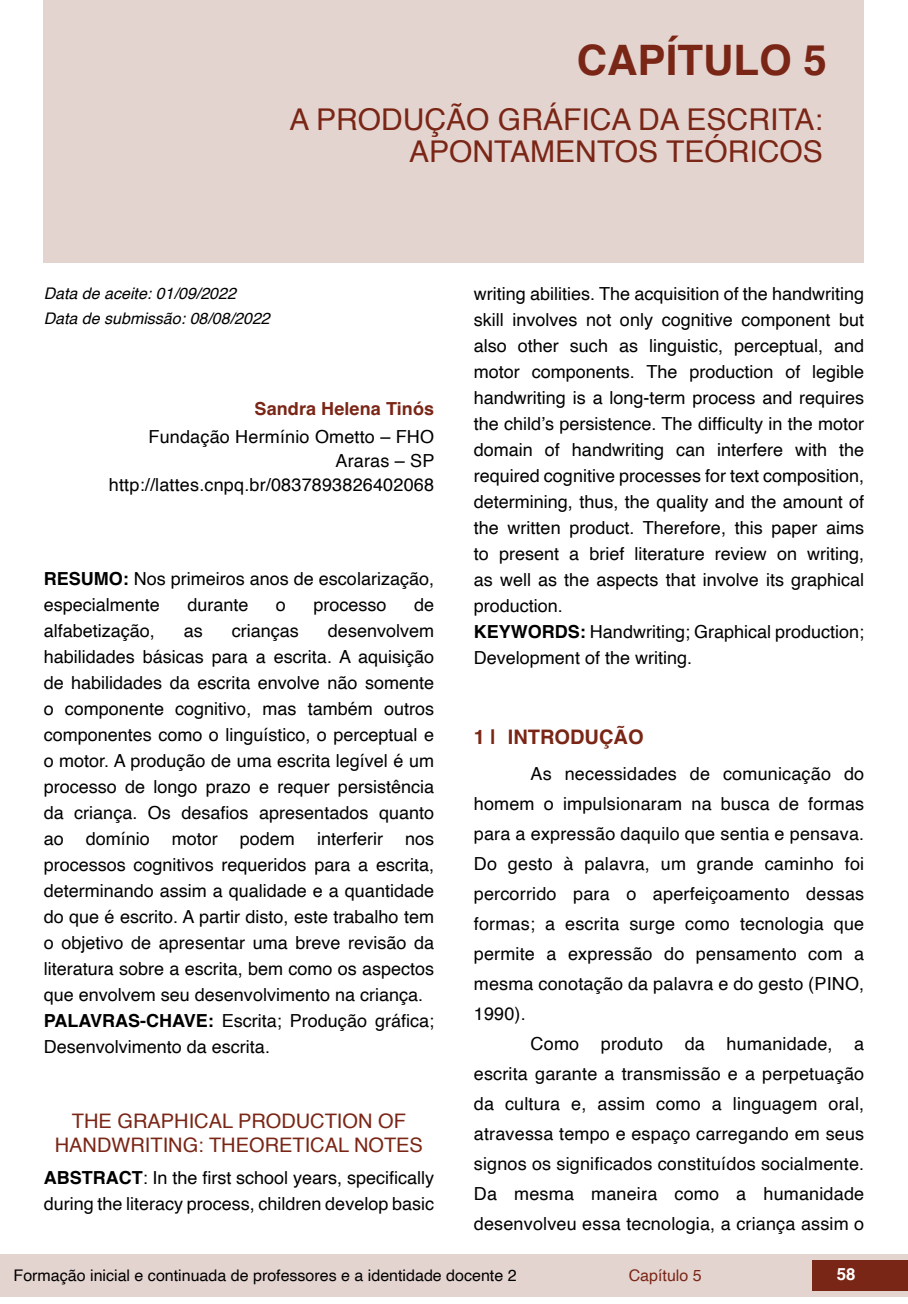
<style>
.page{position:relative;width:908px;height:1304px;background:#fff}
.page>*{position:absolute;margin:0;border:0;box-sizing:border-box;transform-origin:0 0}
.t1{font:700 42px "Helvetica";color:#7a2616}
.t2{font:30px/32px "Helvetica";color:#7a2616;text-align:right}
.t3{font:20px/24px "Helvetica";color:#7a2616;text-align:center}
.t4{font:700 20px "Helvetica";color:#7a2616}
.t5{font:18px/26px "Helvetica";color:#000}
.t6{font:700 18px "Helvetica";letter-spacing:.005em;color:#7a2616}
.t7{font:700 16.8px "Helvetica";color:#fff}
.t8{font:16px "Helvetica";color:#000}
.t9{font:italic 16px "Helvetica";color:#000}
.t10{font:16px "Helvetica";color:#7a2616}
.s1{font-weight:700}
</style>
<div class="page">
<div style="left:0;top:1254px;width:906px;height:43px;background:#e4d4d0"></div>
<div style="left:812px;top:1261px;width:95px;height:30px;background:#7a2616"></div>
<div style="left:44px;top:0;width:819px;height:263px;background:#e4d4d0"></div>
<h1 class="t1" style="left:576px;top:35px;width:251px">CAPÍTULO 5</h1>
<h2 class="t2" style="left:289px;top:104px;width:534px">A PRODUÇÃO GRÁFICA DA ESCRITA:<br>APONTAMENTOS TEÓRICOS</h2>
<p class="t9" style="left:44px;top:280px;width:194px">Data de aceite: 01/09/2022</p>
<p class="t9" style="left:44px;top:306px;width:227px">Data de submissão: 08/08/2022</p>
<p class="t6" style="left:254px;top:398px;width:181px">Sandra Helena Tinós</p>
<p class="t5" style="left:109px;top:425px;width:327px;line-height:24px;text-align:right">Fundação Hermínio Ometto – FHO<br>Araras – SP http://lattes.cnpq.br/0837893826402068</p>
<p class="t5" style="left:44px;top:566px;width:392px"><span class="s1">RESUMO:</span> Nos primeiros anos de escolarização, especialmente</p>
<p class="t5" style="left:187px;top:592px;width:63px">durante</p>
<p class="t5" style="left:276px;top:592px;width:12px">o</p>
<p class="t5" style="left:313px;top:592px;width:75px">processo</p>
<p class="t5" style="left:414px;top:592px;width:22px">de</p>
<p class="t5" style="left:44px;top:618px;width:113px">alfabetização,</p>
<p class="t5" style="left:184px;top:618px;width:21px">as</p>
<p class="t5" style="left:232px;top:618px;width:69px">crianças</p>
<p class="t5" style="left:44px;top:618px;width:392px;text-indent:284px">desenvolvem habilidades básicas para a escrita. A aquisição de habilidades da escrita envolve não somente o componente cognitivo, mas também outros componentes como o linguístico, o perceptual e o motor. A produção de uma escrita legível é um processo de longo prazo e requer persistência da criança. Os desafios apresentados quanto ao domínio motor podem interferir nos processos cognitivos requeridos para a escrita, determinando assim a qualidade e a quantidade do que é escrito. A partir disto, este trabalho tem o objetivo de apresentar uma breve revisão da literatura sobre a escrita, bem como os aspectos que envolvem seu desenvolvimento na criança.<br><span class="s1">PALAVRAS-CHAVE:</span> Escrita; Produção gráfica; Desenvolvimento da escrita.</p>
<p class="t3" style="left:55px;top:1110px;width:369px">THE GRAPHICAL PRODUCTION OF<br>HANDWRITING: THEORETICAL NOTES</p>
<p class="t5" style="left:44px;top:1165px;width:392px"><span class="s1">ABSTRACT</span>: In the first school years, specifically during the literacy process, children develop basic</p>
<p class="t5" style="left:473px;top:281px;width:392px">writing abilities. The acquisition of the handwriting skill involves not only cognitive component but also other such as linguistic, perceptual, and motor components. The production of legible handwriting is a long-term process and requires the child’s persistence. The difficulty in the motor domain of handwriting can interfere with the required cognitive processes for text composition, determining, thus, the quality and the amount of the written product. Therefore, this paper aims to present a brief literature review on writing, as well as the aspects that involve its graphical production.<br><span class="s1">KEYWORDS:</span> Handwriting; Graphical production; Development of the writing.</p>
<p class="t4" style="left:473px;top:725px;width:171px">1 | INTRODUÇÃO</p>
<p class="t5" style="left:473px;top:759px;width:392px;line-height:30px;text-align:justify;text-indent:57px">As necessidades de comunicação do homem o impulsionaram na busca de formas para a expressão daquilo que sentia e pensava.<br>Do gesto à palavra, um grande caminho foi percorrido para o aperfeiçoamento dessas formas; a escrita surge como tecnologia que permite a expressão do pensamento com a mesma conotação da palavra e do gesto (PINO, 1990).</p>
<p class="t5" style="left:473px;top:1029px;width:392px;line-height:30px;text-align:justify;text-indent:57px">Como produto da humanidade, a escrita garante a transmissão e a perpetuação da cultura e, assim como a linguagem oral, atravessa tempo e espaço carregando em seus signos os significados constituídos socialmente.<br>Da mesma maneira como a humanidade desenvolveu essa tecnologia, a criança assim o</p>
<p class="t8" style="left:14px;top:1263px;width:504px">Formação inicial e continuada de professores e a identidade docente 2</p>
<p class="t10" style="left:628px;top:1263px;width:74px">Capítulo 5</p>
<p class="t7" style="left:836px;top:1264px;width:20px">58</p>
</div>
